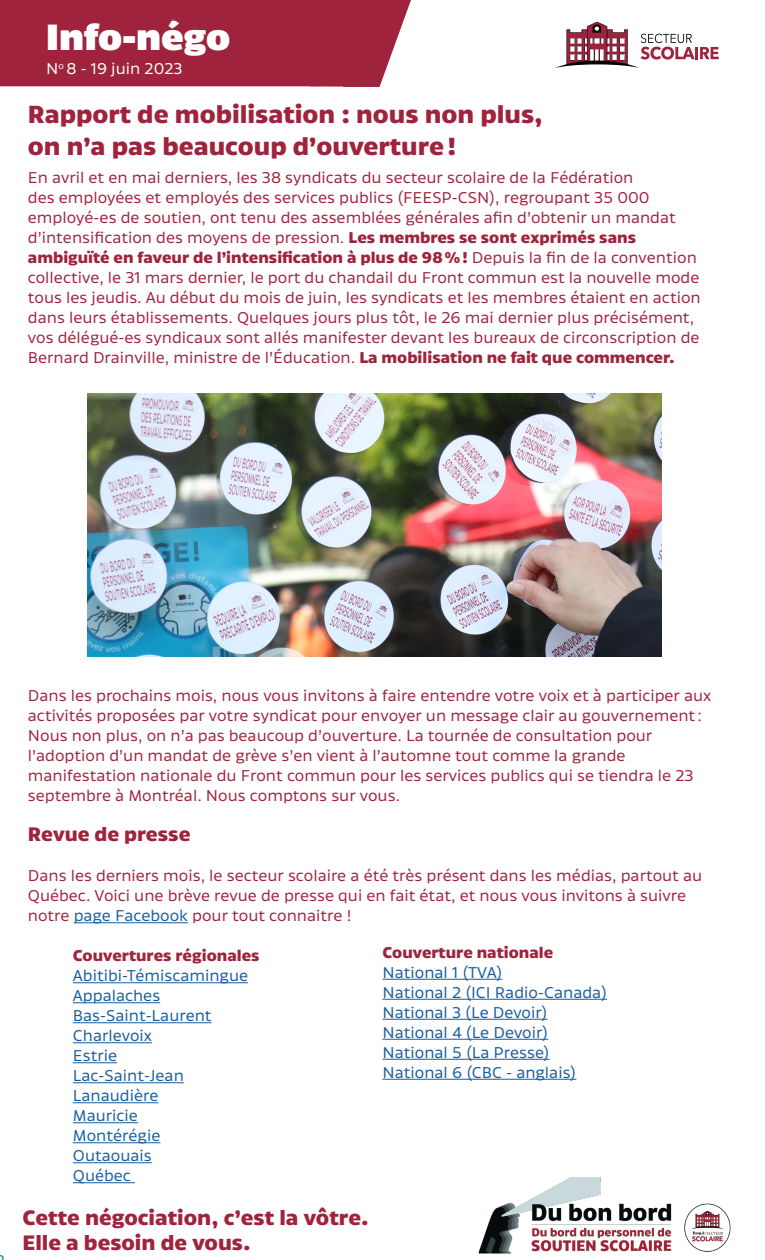
<style>
.page{position:relative;width:765px;height:1260px;background:#fff}
.page>*{position:absolute;margin:0;border:0;box-sizing:border-box;transform-origin:0 0}
.En-tête_-_Première_l{font:900 35px "Canal";color:#fff}
.Boite_emphase_-_Corp{font:700 23.75px "Canal";color:#a0233d}
.Boite_emphase_-_Corp-2{font:700 20px "Canal";color:#a0233d}
.Boite_emphase_-_Corp-3{font:700 18.75px "Canal";color:#a0233d}
.Boite_emphase_-_Corp-4{font:15px/20px "Canal";color:#a0233d}
.Boite_emphase_-_Corp-5{font:15px "Canal";color:#175d9e}
.Boite_emphase_-_Corp-6{font:700 15px "Canal";color:#a0233d}
.En-tête_-_Deuxième_l{font:15px "Canal";color:#fff}
.s1{font-weight:700}
.s2{color:#175d9e}
</style>
<div class="page">
<div style="left:0;top:0;width:411px;height:87px;background:#a0233d"></div>
<svg style="left:555px;top:22px;width:164px;height:46px"></svg>
<div style="left:45px;top:19px;width:293px;height:66px;border:1px solid #a0233d"></div>
<hr style="left:74px;top:922px;width:114px;height:1px;background:#175d9e">
<hr style="left:73px;top:982px;width:175px;height:1px;background:#175d9e">
<hr style="left:73px;top:1002px;width:87px;height:1px;background:#175d9e">
<hr style="left:73px;top:1022px;width:139px;height:1px;background:#175d9e">
<hr style="left:73px;top:1042px;width:79px;height:1px;background:#175d9e">
<hr style="left:73px;top:1062px;width:44px;height:1px;background:#175d9e">
<hr style="left:73px;top:1082px;width:111px;height:1px;background:#175d9e">
<hr style="left:73px;top:1102px;width:85px;height:1px;background:#175d9e">
<hr style="left:73px;top:1122px;width:65px;height:1px;background:#175d9e">
<hr style="left:73px;top:1142px;width:87px;height:1px;background:#175d9e">
<hr style="left:73px;top:1162px;width:79px;height:1px;background:#175d9e">
<hr style="left:73px;top:1182px;width:62px;height:1px;background:#175d9e">
<img style="left:87px;top:394px;width:574px;height:262px">
<img style="left:478px;top:1178px;width:253px;height:76px">
<hr style="left:382px;top:979px;width:120px;height:1px;background:#175d9e">
<hr style="left:382px;top:999px;width:225px;height:1px;background:#175d9e">
<hr style="left:382px;top:1019px;width:165px;height:1px;background:#175d9e">
<hr style="left:382px;top:1039px;width:166px;height:1px;background:#175d9e">
<hr style="left:382px;top:1059px;width:168px;height:1px;background:#175d9e">
<hr style="left:382px;top:1079px;width:194px;height:1px;background:#175d9e">
<p class="En-tête_-_Première_l" style="left:46px;top:18px;width:186px">Info-négo</p>
<p class="En-tête_-_Deuxième_l" style="left:46px;top:55px;width:138px">N<sup>o</sup> 8 - 19 juin 2023</p>
<p class="Boite_emphase_-_Corp" style="left:28px;top:93px;width:516px">Rapport de mobilisation : nous non plus,</p>
<p class="Boite_emphase_-_Corp" style="left:28px;top:124px;width:430px">on n’a pas beaucoup d’ouverture !</p>
<p class="Boite_emphase_-_Corp-4" style="left:28px;top:166px;width:674px">En avril et en mai derniers, les 38 syndicats du secteur scolaire de la Fédération<br>des employées et employés des services publics (FEESP-CSN), regroupant 35 000 employé-es de soutien, ont tenu des assemblées générales afin d’obtenir un mandat d’intensification des moyens de pression. <span class="s1">Les membres se sont exprimés sans ambiguïté en faveur de l’intensification à plus de 98 % !</span> Depuis la fin de la convention collective, le 31 mars dernier, le port du chandail du Front commun est la nouvelle mode tous les jeudis. Au début du mois de juin, les syndicats et les membres étaient en action dans leurs établissements. Quelques jours plus tôt, le 26 mai dernier plus précisément, vos délégué-es syndicaux sont allés manifester devant les bureaux de circonscription de Bernard Drainville, ministre de l’Éducation. <span class="s1">La mobilisation ne fait que commencer.</span></p>
<p class="Boite_emphase_-_Corp-4" style="left:28px;top:684px;width:685px">Dans les prochains mois, nous vous invitons à faire entendre votre voix et à participer aux activités proposées par votre syndicat pour envoyer un message clair au gouvernement :<br>Nous non plus, on n’a pas beaucoup d’ouverture. La tournée de consultation pour l’adoption d’un mandat de grève s’en vient à l’automne tout comme la grande manifestation nationale du Front commun pour les services publics qui se tiendra le 23 septembre à Montréal. Nous comptons sur vous.</p>
<p class="Boite_emphase_-_Corp-3" style="left:28px;top:817px;width:164px">Revue de presse</p>
<p class="Boite_emphase_-_Corp-4" style="left:28px;top:864px;width:676px">Dans les derniers mois, le secteur scolaire a été très présent dans les médias, partout au<br>Québec. Voici une brève revue de presse qui en fait état, et nous vous invitons à suivre notre <span class="s2">page Facebook</span> pour tout connaitre !</p>
<p class="Boite_emphase_-_Corp-6" style="left:73px;top:942px;width:188px">Couvertures régionales</p>
<p class="Boite_emphase_-_Corp-5" style="left:73px;top:963px;width:177px">Abitibi-Témiscamingue</p>
<p class="Boite_emphase_-_Corp-5" style="left:73px;top:983px;width:89px">Appalaches</p>
<p class="Boite_emphase_-_Corp-5" style="left:73px;top:1003px;width:140px">Bas-Saint-Laurent</p>
<p class="Boite_emphase_-_Corp-5" style="left:73px;top:1023px;width:81px">Charlevoix</p>
<p class="Boite_emphase_-_Corp-5" style="left:73px;top:1043px;width:46px">Estrie</p>
<p class="Boite_emphase_-_Corp-5" style="left:73px;top:1063px;width:113px">Lac-Saint-Jean</p>
<p class="Boite_emphase_-_Corp-5" style="left:73px;top:1083px;width:87px">Lanaudière</p>
<p class="Boite_emphase_-_Corp-5" style="left:73px;top:1103px;width:67px">Mauricie</p>
<p class="Boite_emphase_-_Corp-5" style="left:73px;top:1123px;width:89px">Montérégie</p>
<p class="Boite_emphase_-_Corp-5" style="left:73px;top:1143px;width:80px">Outaouais</p>
<p class="Boite_emphase_-_Corp-5" style="left:73px;top:1163px;width:60px">Québec</p>
<p class="Boite_emphase_-_Corp-2" style="left:22px;top:1199px;width:348px">Cette négociation, c’est la vôtre.</p>
<p class="Boite_emphase_-_Corp-2" style="left:22px;top:1224px;width:230px">Elle a besoin de vous.</p>
<p class="Boite_emphase_-_Corp-6" style="left:382px;top:938px;width:172px">Couverture nationale</p>
<p class="Boite_emphase_-_Corp-5" style="left:382px;top:959px;width:121px">National 1 (TVA)</p>
<p class="Boite_emphase_-_Corp-5" style="left:382px;top:979px;width:226px">National 2 (ICI Radio-Canada)</p>
<p class="Boite_emphase_-_Corp-5" style="left:382px;top:999px;width:166px">National 3 (Le Devoir)</p>
<p class="Boite_emphase_-_Corp-5" style="left:382px;top:1019px;width:167px">National 4 (Le Devoir)</p>
<p class="Boite_emphase_-_Corp-5" style="left:382px;top:1039px;width:169px">National 5 (La Presse)</p>
<p class="Boite_emphase_-_Corp-5" style="left:382px;top:1059px;width:195px">National 6 (CBC - anglais)</p>
</div>
